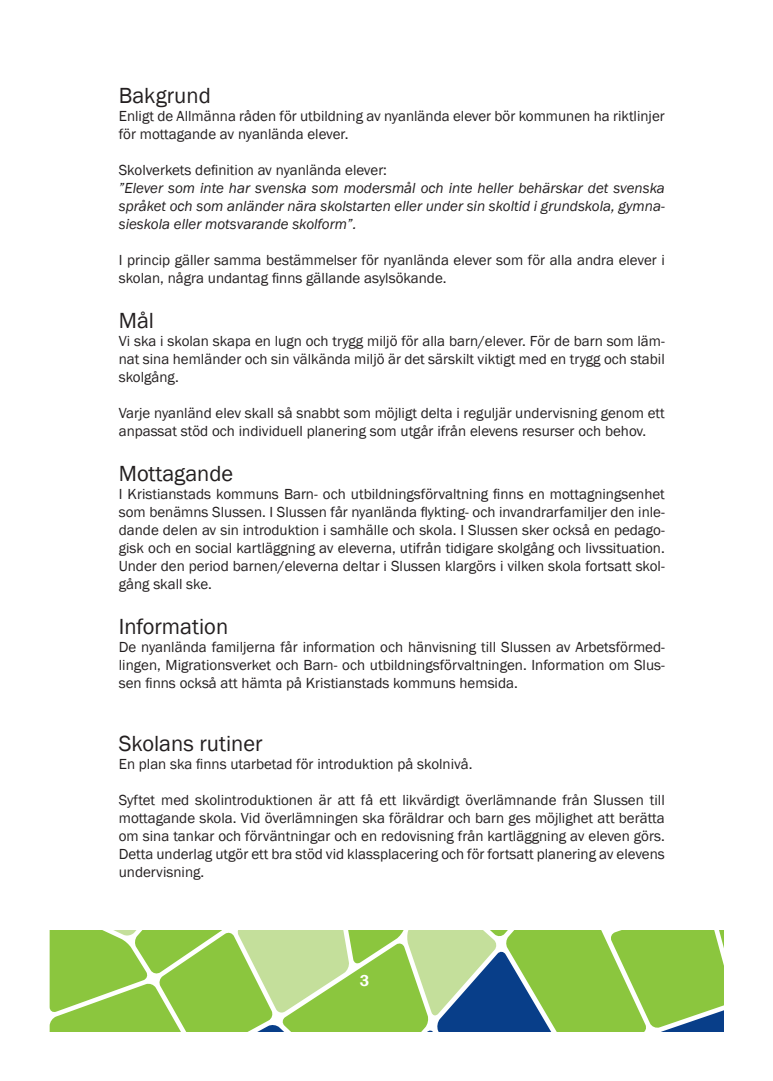
<style>
.page{position:relative;width:773px;height:1081px;background:#fff}
.page>*{position:absolute;margin:0;border:0;box-sizing:border-box;transform-origin:0 0}
.t1{font:22.5px "Franklin Gothic";color:#231f20}
.t2{font:600 16.25px "Franklin Gothic";color:#fff}
.t3{font:15px/18px "Franklin Gothic";color:#231f20;text-align:justify}
.t4{font:italic 15px/18px "Franklin Gothic";color:#231f20;text-align:justify}
</style>
<div class="page">
<svg style="left:50px;top:930px;width:673px;height:101px"></svg>
<h1 class="t1" style="left:119px;top:82px;width:94px">Bakgrund</h1>
<p class="t3" style="left:119px;top:106px;width:547px">Enligt de Allmänna råden för utbildning av nyanlända elever bör kommunen ha riktlinjer för mottagande av nyanlända elever.</p>
<p class="t3" style="left:119px;top:160px;width:270px">Skolverkets definition av nyanlända elever:</p>
<p class="t4" style="left:119px;top:178px;width:547px">”Elever som inte har svenska som modersmål och inte heller behärskar det svenska språket och som anländer nära skolstarten eller under sin skoltid i grundskola, gymna&shy;sieskola eller motsvarande skolform”.</p>
<p class="t3" style="left:119px;top:250px;width:547px">I princip gäller samma bestämmelser för nyanlända elever som för alla andra elever i skolan, några undantag finns gällande asylsökande.</p>
<h1 class="t1" style="left:119px;top:307px;width:37px">Mål</h1>
<p class="t3" style="left:119px;top:331px;width:547px">Vi ska i skolan skapa en lugn och trygg miljö för alla barn/elever. För de barn som läm&shy;nat sina hemländer och sin välkända miljö är det särskilt viktigt med en trygg och stabil skolgång.</p>
<p class="t3" style="left:119px;top:403px;width:547px">Varje nyanländ elev skall så snabbt som möjligt delta i reguljär undervisning genom ett anpassat stöd och individuell planering som utgår ifrån elevens resurser och behov.</p>
<h1 class="t1" style="left:119px;top:460px;width:116px">Mottagande</h1>
<p class="t3" style="left:119px;top:484px;width:547px">I Kristianstads kommuns Barn- och utbildningsförvaltning finns en mottagningsenhet som benämns Slussen. I Slussen får nyanlända flykting- och invandrarfamiljer den inle&shy;dande delen av sin introduktion i samhälle och skola. I Slussen sker också en pedago&shy;gisk och en social kartläggning av eleverna, utifrån tidigare skolgång och livssituation.<br>Under den period barnen/eleverna deltar i Slussen klargörs i vilken skola fortsatt skol&shy;gång skall ske.</p>
<h1 class="t1" style="left:119px;top:613px;width:111px">Information</h1>
<p class="t3" style="left:119px;top:637px;width:547px">De nyanlända familjerna får information och hänvisning till Slussen av Arbetsförmed&shy;lingen, Migrationsverket och Barn- och utbildningsförvaltningen. Information om Slus&shy;sen finns också att hämta på Kristianstads kommuns hemsida.</p>
<h1 class="t1" style="left:119px;top:730px;width:145px">Skolans rutiner</h1>
<p class="t3" style="left:119px;top:754px;width:355px">En plan ska finns utarbetad för introduktion på skolnivå.</p>
<p class="t3" style="left:119px;top:790px;width:547px">Syftet med skolintroduktionen är att få ett likvärdigt överlämnande från Slussen till mottagande skola. Vid överlämningen ska föräldrar och barn ges möjlighet att berätta om sina tankar och förväntningar och en redovisning från kartläggning av eleven görs.<br>Detta underlag utgör ett bra stöd vid klassplacering och för fortsatt planering av elevens undervisning.</p>
<p class="t2" style="left:360px;top:971px;width:11px">3</p>
</div>
